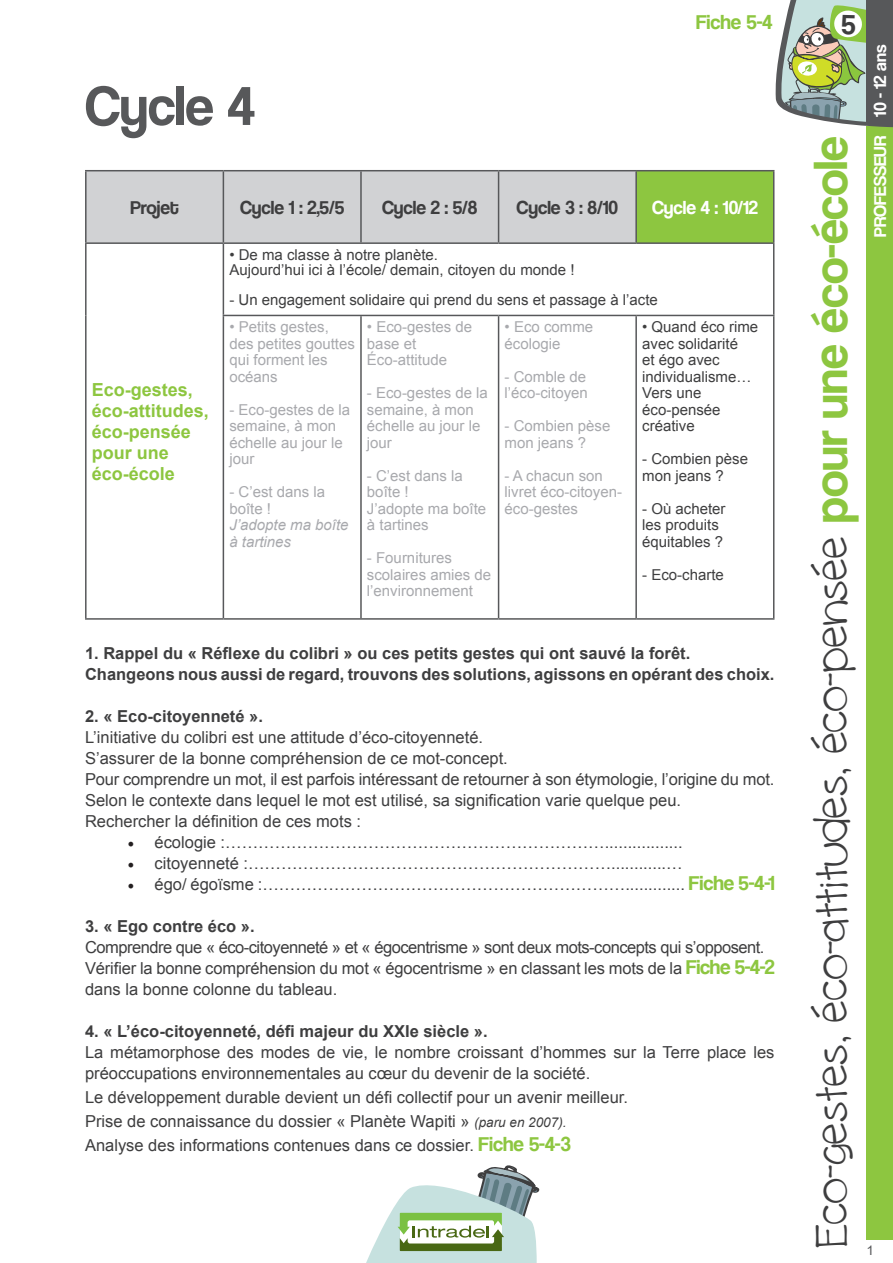
<style>
.page{position:relative;width:893px;height:1263px;background:#fff}
.page>*{position:absolute;margin:0;border:0;box-sizing:border-box;transform-origin:0 0}
.t1{font:57px "Coolvetica Rg";color:#57585a}
.t2{font:46.5px "cinnamoncake";color:#3e3e3f}
.t3{font:21px "Coolvetica Rg";color:#8dc640}
.t4{font:19.5px "Coolvetica Rg";color:#3e3e3f}
.t5{font:19.5px "Coolvetica Rg";color:#fff}
.t6{font:700 18px/21px "Arial";color:#8dc640}
.t7{font:18px "Coolvetica Rg";color:#fff}
.t8{font:16.5px/21px "Arial";color:#3e3e3f}
.t9{font:700 16.5px/21px "Arial";color:#3e3e3f}
.t10{font:15px/16.5px "Arial";color:#a8a9ad}
.t11{font:15px/16.5px "Arial";color:#3e3e3f}
.t12{font:italic 15px/16.5px "Arial";color:#a8a9ad}
.t13{font:13.5px "Arial Unicode MS";color:#57585a}
.s1{font-family:"Minion Pro";font-size:18px;color:#231f20}
.s2{font-family:"Coolvetica Rg";font-size:21px;color:#8dc640}
.s3{font-style:italic;font-size:13.5px}
.s4{font-family:"Coolvetica Rg";font-size:49.5px;color:#8dc640}
</style>
<div class="page">
<div style="left:867px;top:126px;width:26px;height:1113px;background:#8dc640"></div>
<svg style="left:366px;top:1165px;width:173px;height:98px"></svg>
<div style="left:87px;top:171px;width:548px;height:71px;background:#d1d2d4"></div>
<div style="left:636px;top:171px;width:138px;height:72px;background:#8dc640"></div>
<hr style="left:85px;top:170px;width:138px;height:1px;background:#57585a">
<hr style="left:85px;top:171px;width:2px;height:71px;background:#57585a">
<hr style="left:223px;top:170px;width:138px;height:1px;background:#57585a">
<hr style="left:223px;top:171px;width:1px;height:71px;background:#57585a">
<hr style="left:361px;top:170px;width:138px;height:1px;background:#57585a">
<hr style="left:360px;top:171px;width:2px;height:71px;background:#57585a">
<hr style="left:499px;top:170px;width:137px;height:1px;background:#57585a">
<hr style="left:498px;top:171px;width:1px;height:71px;background:#57585a">
<hr style="left:636px;top:170px;width:138px;height:1px;background:#57585a">
<hr style="left:635px;top:171px;width:2px;height:71px;background:#57585a">
<hr style="left:773px;top:171px;width:1px;height:71px;background:#57585a">
<hr style="left:85px;top:242px;width:138px;height:2px;background:#57585a">
<hr style="left:85px;top:244px;width:2px;height:71px;background:#57585a">
<hr style="left:223px;top:242px;width:138px;height:2px;background:#57585a">
<hr style="left:223px;top:244px;width:1px;height:71px;background:#57585a">
<hr style="left:361px;top:242px;width:138px;height:2px;background:#57585a">
<hr style="left:499px;top:242px;width:137px;height:2px;background:#57585a">
<hr style="left:636px;top:242px;width:138px;height:2px;background:#57585a">
<hr style="left:773px;top:244px;width:1px;height:71px;background:#57585a">
<hr style="left:85px;top:315px;width:2px;height:303px;background:#57585a">
<hr style="left:223px;top:315px;width:138px;height:1px;background:#57585a">
<hr style="left:223px;top:316px;width:1px;height:302px;background:#57585a">
<hr style="left:361px;top:315px;width:138px;height:1px;background:#57585a">
<hr style="left:360px;top:316px;width:2px;height:302px;background:#57585a">
<hr style="left:499px;top:315px;width:137px;height:1px;background:#57585a">
<hr style="left:498px;top:316px;width:1px;height:302px;background:#57585a">
<hr style="left:636px;top:315px;width:138px;height:1px;background:#57585a">
<hr style="left:635px;top:316px;width:2px;height:302px;background:#57585a">
<hr style="left:773px;top:316px;width:1px;height:302px;background:#57585a">
<hr style="left:85px;top:618px;width:138px;height:2px;background:#57585a">
<hr style="left:223px;top:618px;width:138px;height:2px;background:#57585a">
<hr style="left:361px;top:618px;width:138px;height:2px;background:#57585a">
<hr style="left:499px;top:618px;width:137px;height:2px;background:#57585a">
<hr style="left:636px;top:618px;width:138px;height:2px;background:#57585a">
<svg style="left:775px;top:0;width:118px;height:127px;background:#9ea995"></svg>
<h1 class="t1" style="left:85px;top:72px;width:171px">Cycle 4</h1>
<p class="t3" style="left:696px;top:9px;width:78px">Fiche 5-4</p>
<p class="t4" style="left:130px;top:196px;width:50px">Projet</p>
<p class="t4" style="left:240px;top:196px;width:106px">Cycle 1 : 2,5/5</p>
<p class="t4" style="left:382px;top:196px;width:97px">Cycle 2 : 5/8</p>
<p class="t4" style="left:517px;top:196px;width:103px">Cycle 3 : 8/10</p>
<p class="t5" style="left:652px;top:196px;width:107px">Cycle 4 : 10/12</p>
<p class="t6" style="left:92px;top:379px;width:119px">Eco-gestes, éco-attitudes, éco-pensée pour une éco-école</p>
<p class="t11" style="left:229px;top:247px;width:347px;line-height:15px">• De ma classe à notre planète.<br>Aujourd’hui ici à l’école/ demain, citoyen du monde !</p>
<p class="t11" style="left:229px;top:292px;width:430px">- Un engagement solidaire qui prend du sens et passage à l’acte</p>
<p class="t10" style="left:229px;top:319px;width:127px">• Petits gestes, des petites gouttes qui forment les océans</p>
<p class="t10" style="left:229px;top:401px;width:122px">- Eco-gestes de la semaine, à mon échelle au jour le jour</p>
<p class="t10" style="left:229px;top:484px;width:97px">- C’est dans la boîte !</p>
<p class="t12" style="left:229px;top:517px;width:121px">J’adopte ma boîte à tartines</p>
<p class="t11" style="left:642px;top:319px;width:118px">• Quand éco rime avec solidarité<br>et égo avec individualisme…<br>Vers une éco-pensée créative</p>
<p class="t11" style="left:642px;top:451px;width:107px">- Combien pèse mon jeans ?</p>
<p class="t11" style="left:642px;top:500px;width:85px">- Où acheter les produits équitables ?</p>
<p class="t11" style="left:642px;top:566px;width:83px">- Eco-charte</p>
<p class="t10" style="left:367px;top:319px;width:107px">• Eco-gestes de base et<br>Éco-attitude</p>
<p class="t10" style="left:367px;top:385px;width:122px">- Eco-gestes de la semaine, à mon échelle au jour le jour</p>
<p class="t10" style="left:367px;top:467px;width:121px">- C’est dans la boîte !<br>J’adopte ma boîte à tartines</p>
<p class="t10" style="left:367px;top:550px;width:126px">- Fournitures scolaires amies de l’environnement</p>
<p class="t10" style="left:505px;top:319px;width:90px">• Eco comme écologie</p>
<p class="t10" style="left:505px;top:368px;width:85px">- Comble de l’éco-citoyen</p>
<p class="t10" style="left:505px;top:418px;width:107px">- Combien pèse mon jeans ?</p>
<p class="t10" style="left:505px;top:467px;width:119px">- A chacun son livret éco-citoyen&shy;éco-gestes</p>
<p class="t9" style="left:85px;top:643px;width:691px">1. Rappel du « Réflexe du colibri » ou ces petits gestes qui ont sauvé la forêt.<br>Changeons nous aussi de regard, trouvons des solutions, agissons en opérant des choix.</p>
<p class="t9" style="left:85px;top:706px;width:179px">2. « Eco-citoyenneté ».</p>
<p class="t8" style="left:85px;top:726px;width:691px">L’initiative du colibri est une attitude d’éco-citoyenneté.<br>S’assurer de la bonne compréhension de ce mot-concept.<br>Pour comprendre un mot, il est parfois intéressant de retourner à son étymologie, l’origine du mot.<br>Selon le contexte dans lequel le mot est utilisé, sa signification varie quelque peu.<br>Rechercher la définition de ces mots :</p>
<p class="t8" style="left:128px;top:831px;width:557px"><span class="s1">•</span> écologie :…………………………………………………………….................</p>
<p class="t8" style="left:128px;top:852px;width:557px"><span class="s1">•</span> citoyenneté :…………………………………………………………............…</p>
<p class="t8" style="left:128px;top:873px;width:648px"><span class="s1">•</span> égo/ égoïsme :…………………………………………………………............. <span class="s2">Fiche 5-4-1</span></p>
<p class="t9" style="left:85px;top:916px;width:171px">3. « Ego contre éco ».</p>
<p class="t8" style="left:85px;top:936px;width:691px">Comprendre que « éco-citoyenneté » et « égocentrisme » sont deux mots-concepts qui s’opposent.<br>Vérifier la bonne compréhension du mot « égocentrisme » en classant les mots de la <span class="s2">Fiche 5-4-2 </span>dans la bonne colonne du tableau.</p>
<p class="t9" style="left:85px;top:1021px;width:404px">4. « L’éco-citoyenneté, défi majeur du XXIe siècle ».</p>
<p class="t8" style="left:85px;top:1041px;width:691px">La métamorphose des modes de vie, le nombre croissant d’hommes sur la Terre place les préoccupations environnementales au cœur du devenir de la société.</p>
<p class="t8" style="left:85px;top:1085px;width:545px;line-height:24px">Le développement durable devient un défi collectif pour un avenir meilleur.<br>Prise de connaissance du dossier « Planète Wapiti » <span class="s3">(paru en 2007).<br></span>Analyse des informations contenues dans ce dossier. <span class="s2">Fiche 5-4-3</span></p>
<p class="t7" style="left:869px;top:117px;width:73px;rotate:-90deg">10 - 12 ans</p>
<h2 class="t2" style="left:804px;top:1247px;width:1112px;rotate:-90deg">Eco-gestes, éco-attitudes, éco-pensée <span class="s4">pour une éco-école</span></h2>
<p class="t7" style="left:869px;top:237px;width:102px;rotate:-90deg">PROFESSEUR</p>
<p class="t13" style="left:867px;top:1240px;width:9px">1</p>
</div>
